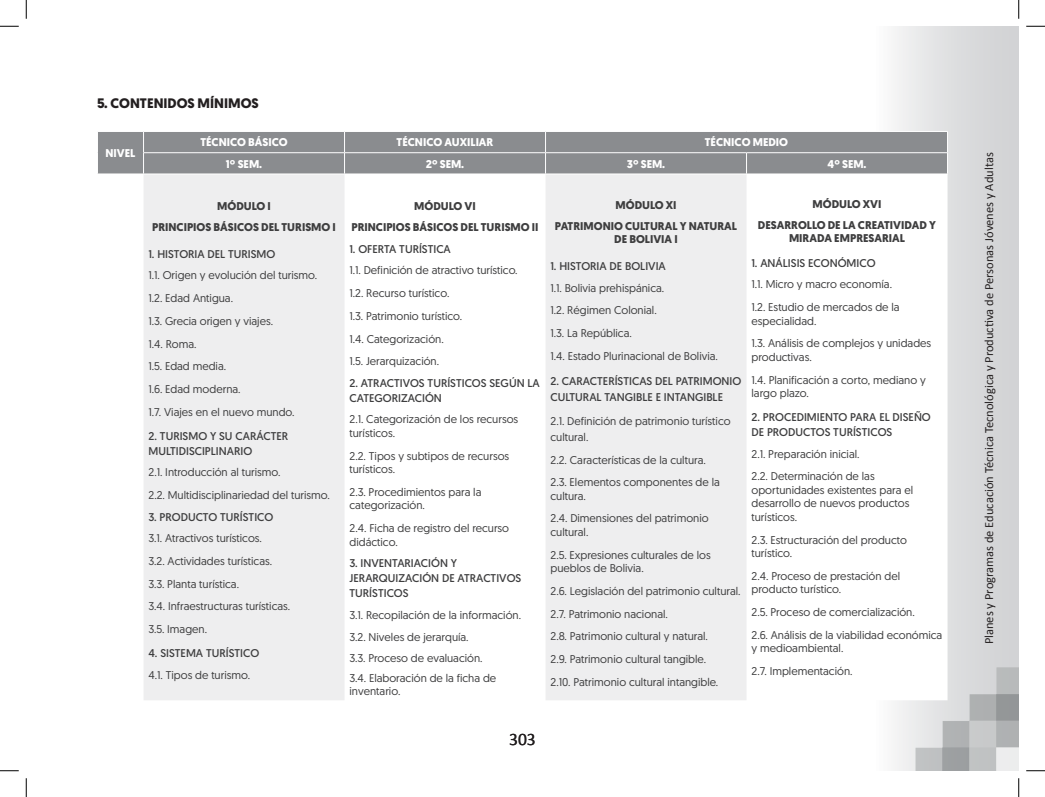
<style>
.page{position:relative;width:1045px;height:797px;background:#fff}
.page>*{position:absolute;margin:0;border:0;box-sizing:border-box;transform-origin:0 0}
.t1{font:17.5px "Calibri";color:#231f20}
.t2{font:700 13.75px "Geomanist";color:#231f20}
.t3{font:12.5px "Calibri";color:#231f20}
.t4{font:11.25px/22.8px "Geomanist";color:#3e3e3f}
.t5{font:11.25px/15px "Geomanist";color:#3e3e3f}
.t6{font:700 11.25px/20.6px "Geomanist";color:#3e3e3f;text-align:center}
.t7{font:700 11.25px "Geomanist";color:#fff}
</style>
<div class="page">
<div style="left:875px;top:26px;width:143px;height:744px;background:linear-gradient(to right,#f9f9f9,#cdced0)"></div>
<img style="left:915px;top:667px;width:103px;height:103px">
<div style="left:98px;top:132px;width:849px;height:42px;background:#8a8c8f"></div>
<svg style="left:875px;top:175px;width:72px;height:525px"></svg>
<svg style="left:144px;top:175px;width:602px;height:525px;fill:#eeeeef"></svg>
<hr style="left:746px;top:131px;width:202px;height:1px;background:#fff">
<hr style="left:143px;top:152px;width:201px;height:1px;background:#fff">
<svg style="left:143px;top:132px;width:1px;height:42px"></svg>
<hr style="left:344px;top:152px;width:201px;height:1px;background:#fff">
<svg style="left:344px;top:132px;width:1px;height:42px"></svg>
<hr style="left:545px;top:152px;width:201px;height:1px;background:#fff">
<svg style="left:545px;top:132px;width:1px;height:42px"></svg>
<hr style="left:746px;top:152px;width:202px;height:1px;background:#fff">
<svg style="left:746px;top:153px;width:1px;height:21px"></svg>
<svg style="left:947px;top:132px;width:1px;height:42px"></svg>
<hr style="left:746px;top:174px;width:202px;height:1px;background:#fff">
<svg style="left:0;top:25px;width:19px;height:2px"></svg>
<svg style="left:1026px;top:25px;width:19px;height:2px"></svg>
<svg style="left:0;top:770px;width:19px;height:1px"></svg>
<svg style="left:1026px;top:770px;width:19px;height:1px"></svg>
<svg style="left:25px;top:0;width:2px;height:19px"></svg>
<svg style="left:25px;top:778px;width:2px;height:19px"></svg>
<svg style="left:1018px;top:0;width:1px;height:19px"></svg>
<svg style="left:1018px;top:778px;width:1px;height:19px"></svg>
<p class="t2" style="left:97px;top:94px;width:163px">5. CONTENIDOS MÍNIMOS</p>
<p class="t7" style="left:106px;top:145px;width:31px">NIVEL</p>
<p class="t7" style="left:200px;top:135px;width:89px">TÉCNICO BÁSICO</p>
<p class="t7" style="left:397px;top:135px;width:98px">TÉCNICO AUXILIAR</p>
<p class="t7" style="left:705px;top:135px;width:85px">TÉCNICO MEDIO</p>
<p class="t7" style="left:226px;top:156px;width:38px">1º SEM.</p>
<p class="t7" style="left:426px;top:156px;width:40px">2º SEM.</p>
<p class="t7" style="left:627px;top:156px;width:40px">3º SEM.</p>
<p class="t7" style="left:827px;top:156px;width:40px">4º SEM.</p>
<p class="t6" style="left:152px;top:196px;width:185px">MÓDULO I<br>PRINCIPIOS BÁSICOS DEL TURISMO I</p>
<p class="t5" style="left:148px;top:246px;width:128px">1. HISTORIA DEL TURISMO</p>
<p class="t4" style="left:148px;top:264px;width:170px">1.1. Origen y evolución del turismo.<br>1.2. Edad Antigua.<br>1.3. Grecia origen y viajes.<br>1.4. Roma.<br>1.5. Edad media.<br>1.6. Edad moderna.<br>1.7. Viajes en el nuevo mundo.</p>
<p class="t5" style="left:148px;top:428px;width:141px">2. TURISMO Y SU CARÁCTER<br>MULTIDISCIPLINARIO</p>
<p class="t4" style="left:148px;top:460px;width:183px">2.1. Introducción al turismo.<br>2.2. Multidisciplinariedad del turismo.</p>
<p class="t5" style="left:148px;top:509px;width:126px">3. PRODUCTO TURÍSTICO</p>
<p class="t4" style="left:148px;top:526px;width:143px">3.1. Atractivos turísticos.<br>3.2. Actividades turísticas.<br>3.3. Planta turística.<br>3.4. Infraestructuras turísticas.<br>3.5. Imagen.</p>
<p class="t5" style="left:148px;top:645px;width:112px">4. SISTEMA TURÍSTICO</p>
<p class="t4" style="left:148px;top:663px;width:103px">4.1. Tipos de turismo.</p>
<p class="t6" style="left:758px;top:194px;width:180px">MÓDULO XVI<br>DESARROLLO DE LA CREATIVIDAD Y</p>
<p class="t6" style="left:789px;top:228px;width:117px">MIRADA EMPRESARIAL</p>
<p class="t5" style="left:751px;top:255px;width:126px">1. ANÁLISIS ECONÓMICO</p>
<p class="t4" style="left:751px;top:273px;width:150px">1.1. Micro y macro economía.<br>1.2. Estudio de mercados de la</p>
<p class="t4" style="left:751px;top:309px;width:181px">especialidad.<br>1.3. Análisis de complejos y unidades</p>
<p class="t4" style="left:751px;top:345px;width:176px">productivas.<br>1.4. Planificación a corto, mediano y</p>
<p class="t4" style="left:751px;top:381px;width:59px">largo plazo.</p>
<p class="t5" style="left:751px;top:409px;width:181px">2. PROCEDIMIENTO PARA EL DISEÑO<br>DE PRODUCTOS TURÍSTICOS</p>
<p class="t4" style="left:751px;top:442px;width:125px">2.1. Preparación inicial.<br>2.2. Determinación de las</p>
<p class="t4" style="left:751px;top:483px;width:163px;line-height:13.5px">oportunidades existentes para el desarrollo de nuevos productos turísticos.</p>
<p class="t4" style="left:751px;top:532px;width:157px;line-height:13.5px">2.3. Estructuración del producto turístico.</p>
<p class="t4" style="left:751px;top:568px;width:150px;line-height:13.5px">2.4. Proceso de prestación del producto turístico.</p>
<p class="t4" style="left:751px;top:600px;width:192px">2.5. Proceso de comercialización.<br>2.6. Análisis de la viabilidad económica</p>
<p class="t4" style="left:751px;top:636px;width:103px">y medioambiental.<br>2.7. Implementación.</p>
<p class="t6" style="left:555px;top:195px;width:184px">MÓDULO XI<br>PATRIMONIO CULTURAL Y NATURAL</p>
<p class="t6" style="left:614px;top:229px;width:65px">DE BOLIVIA I</p>
<p class="t5" style="left:550px;top:259px;width:117px">1. HISTORIA DE BOLIVIA</p>
<p class="t4" style="left:550px;top:276px;width:169px">1.1. Bolivia prehispánica.<br>1.2. Régimen Colonial.<br>1.3. La República.<br>1.4. Estado Plurinacional de Bolivia.</p>
<p class="t5" style="left:550px;top:373px;width:192px;line-height:16px">2. CARACTERÍSTICAS DEL PATRIMONIO<br>CULTURAL TANGIBLE E INTANGIBLE</p>
<p class="t4" style="left:550px;top:412px;width:182px;line-height:16px">2.1. Definición de patrimonio turístico cultural.</p>
<p class="t4" style="left:550px;top:448px;width:171px">2.2. Características de la cultura.<br>2.3. Elementos componentes de la</p>
<p class="t4" style="left:550px;top:484px;width:160px">cultura.<br>2.4. Dimensiones del patrimonio</p>
<p class="t4" style="left:550px;top:520px;width:162px">cultural.<br>2.5. Expresiones culturales de los</p>
<p class="t4" style="left:550px;top:556px;width:192px">pueblos de Bolivia.<br>2.6. Legislación del patrimonio cultural.<br>2.7. Patrimonio nacional.<br>2.8. Patrimonio cultural y natural.<br>2.9. Patrimonio cultural tangible.<br>2.10. Patrimonio cultural intangible.</p>
<p class="t6" style="left:351px;top:196px;width:189px">MÓDULO VI<br>PRINCIPIOS BÁSICOS DEL TURISMO II</p>
<p class="t5" style="left:349px;top:241px;width:103px">1. OFERTA TURÍSTICA</p>
<p class="t4" style="left:349px;top:259px;width:170px">1.1. Definición de atractivo turístico.<br>1.2. Recurso turístico.<br>1.3. Patrimonio turístico.<br>1.4. Categorización.<br>1.5. Jerarquización.</p>
<p class="t5" style="left:349px;top:375px;width:192px">2. ATRACTIVOS TURÍSTICOS SEGÚN LA<br>CATEGORIZACIÓN</p>
<p class="t4" style="left:349px;top:412px;width:170px;line-height:13.5px">2.1. Categorización de los recursos turísticos.</p>
<p class="t4" style="left:349px;top:448px;width:161px;line-height:13.5px">2.2. Tipos y subtipos de recursos turísticos.</p>
<p class="t4" style="left:349px;top:485px;width:133px;line-height:13.5px">2.3. Procedimientos para la categorización.</p>
<p class="t4" style="left:349px;top:521px;width:161px;line-height:13.5px">2.4. Ficha de registro del recurso didáctico.</p>
<p class="t5" style="left:349px;top:555px;width:173px">3. INVENTARIACIÓN Y<br>JERARQUIZACIÓN DE ATRACTIVOS<br>TURÍSTICOS</p>
<p class="t4" style="left:349px;top:603px;width:173px">3.1. Recopilación de la información.<br>3.2. Niveles de jerarquía.</p>
<p class="t4" style="left:349px;top:647px;width:148px;line-height:20.2px">3.3. Proceso de evaluación.<br>3.4. Elaboración de la ficha de</p>
<p class="t4" style="left:349px;top:679px;width:52px">inventario.</p>
<h1 class="t1" style="left:509px;top:728px;width:28px">303</h1>
<p class="t3" style="left:981px;top:644px;width:493px;rotate:-90deg">Planes y Programas de Educación Técnica Tecnológica y Productiva de Personas Jóvenes y Adultas</p>
</div>
